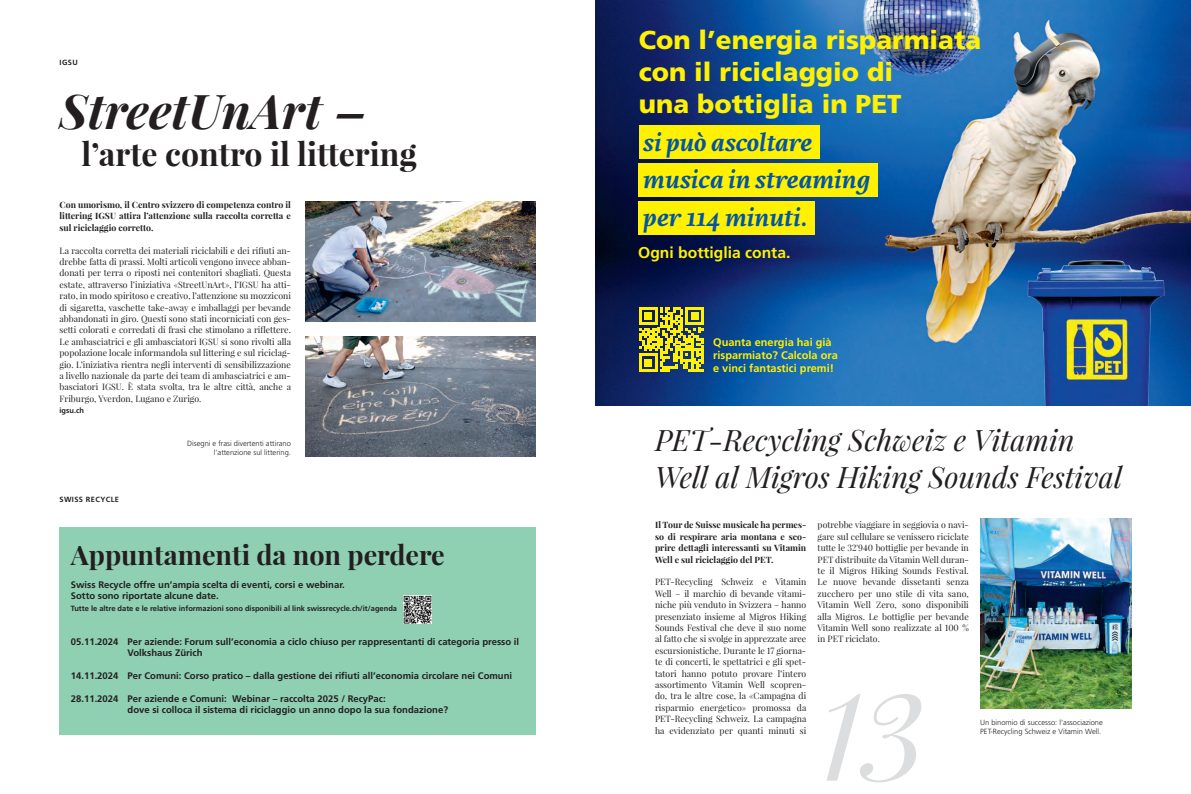
<style>
.page{position:relative;width:1191px;height:794px;background:#fff}
.page>*{position:absolute;margin:0;border:0;box-sizing:border-box;transform-origin:0 0}
.t1{font:italic 120px "Playfair Display";color:#dcdddf}
.t2{font:italic 700 48px "Playfair Display";color:#231f20}
.t3{font:700 32px "Playfair Display";color:#231f20}
.t4{font:italic 29px/37px "Playfair Display";color:#231f20}
.t5{font:700 27px "Playfair Display";color:#231f20}
.t6{font:900 25.9px/32.1px "Frutiger LT Std";color:#fff101}
.t7{font:italic 700 25.9px/37.7px "Edita";color:#0154a6}
.t8{font:700 15.7px "Frutiger LT Std";color:#fff101}
.t9{font:700 11px/13px "Frutiger LT Std";color:#fff101}
.t10{font:700 9.5px/11.4px "Frutiger LT Pro";color:#231f20}
.t11{font:8.8px/11.4px "Playfair Display";color:#231f20;text-align:justify}
.t12{font:700 8.8px/11.4px "Playfair Display";color:#231f20;text-align:justify}
.t13{font:300 7.5px/9px "Frutiger LT Pro";color:#231f20;text-align:right}
.t14{font:700 7.5px "Frutiger LT Pro";color:#231f20}
.t15{font:700 7.5px "Frutiger LT Pro";letter-spacing:.05em;color:#231f20}
</style>
<div class="page">
<img style="left:305px;top:201px;width:231px;height:121px">
<div style="left:60px;top:527px;width:476px;height:207px;background:#8fcfb2"></div>
<img style="left:403px;top:595px;width:29px;height:28px">
<img style="left:595px;top:0;width:596px;height:405px">
<div style="left:639px;top:126px;width:180px;height:33px;background:#fff101"></div>
<div style="left:639px;top:163px;width:239px;height:34px;background:#fff101"></div>
<div style="left:639px;top:201px;width:176px;height:34px;background:#fff101"></div>
<svg style="left:639px;top:307px;width:64px;height:65px;background:#a3a429"></svg>
<img style="left:927px;top:242px;width:259px;height:163px">
<img style="left:305px;top:336px;width:231px;height:120px">
<img style="left:980px;top:519px;width:151px;height:189px">
<p class="t14" style="left:60px;top:58px;width:20px">IGSU</p>
<h2 class="t2" style="left:60px;top:78px;width:309px">StreetUnArt –</h2>
<h3 class="t3" style="left:82px;top:133px;width:337px">l’arte contro il littering</h3>
<p class="t12" style="left:60px;top:199px;width:233px">Con umorismo, il Centro svizzero di competenza contro il littering IGSU attira l’attenzione sulla raccolta corretta e sul riciclaggio corretto.</p>
<p class="t11" style="left:60px;top:244px;width:233px">La raccolta corretta dei materiali riciclabili e dei rifiuti an&shy;drebbe fatta di prassi. Molti articoli vengono invece abban&shy;donati per terra o riposti nei contenitori sbagliati. Questa estate, attraverso l’iniziativa «StreetUnArt», l’IGSU ha atti&shy;rato, in modo spiritoso e creativo, l’attenzione su mozziconi di sigaretta, vaschette take-away e imballaggi per bevande abbandonati in giro. Questi sono stati incorniciati con ges&shy;setti colorati e corredati di frasi che stimolano a riflettere.<br>Le ambasciatrici e gli ambasciatori IGSU si sono rivolti alla popolazione locale informandola sul littering e sul riciclag&shy;gio. L’iniziativa rientra negli interventi di sensibilizzazione a livello nazionale da parte dei team di ambasciatrici e am&shy;basciatori IGSU. È stata svolta, tra le altre città, anche a Friburgo, Yverdon, Lugano e Zurigo.</p>
<p class="t14" style="left:60px;top:406px;width:26px">igsu.ch</p>
<p class="t15" style="left:60px;top:495px;width:61px">SWISS RECYCLE</p>
<p class="t13" style="left:187px;top:439px;width:105px">Disegni e frasi divertenti attirano l’attenzione sul littering.</p>
<h3 class="t5" style="left:71px;top:538px;width:375px">Appuntamenti da non perdere</h3>
<p class="t10" style="left:71px;top:579px;width:275px">Swiss Recycle offre un’ampia scelta di eventi, corsi e webinar.<br>Sotto sono riportate alcune date.</p>
<p class="t14" style="left:71px;top:603px;width:328px">Tutte le altre date e le relative informazioni sono disponibili al link swissrecycle.ch/it/agenda</p>
<p class="t10" style="left:128px;top:636px;width:393px;text-indent:-57px">05.11.2024 Per aziende: Forum sull’economia a ciclo chiuso per rappresentanti di categoria presso il<br>Volkshaus Zürich</p>
<p class="t10" style="left:71px;top:670px;width:443px">14.11.2024 Per Comuni: Corso pratico – dalla gestione dei rifiuti all’economia circolare nei Comuni</p>
<p class="t10" style="left:128px;top:693px;width:322px;text-indent:-57px">28.11.2024 Per aziende e Comuni: Webinar – raccolta 2025 / RecyPac:<br>dove si colloca il sistema di riciclaggio un anno dopo la sua fondazione?</p>
<h3 class="t6" style="left:639px;top:23px;width:344px">Con l’energia risparmiata con il riciclaggio di<br>una bottiglia in PET</h3>
<h3 class="t7" style="left:643px;top:124px;width:229px">si può ascoltare musica in streaming per 114 minuti.</h3>
<h3 class="t8" style="left:638px;top:243px;width:154px">Ogni bottiglia conta.</h3>
<p class="t9" style="left:713px;top:336px;width:126px">Quanta energia hai già risparmiato? Calcola ora e vinci fantastici premi!</p>
<h3 class="t4" style="left:655px;top:421px;width:468px">PET-Recycling Schweiz e Vitamin<br>Well al Migros Hiking Sounds Festival</h3>
<p class="t12" style="left:655px;top:519px;width:153px">Il Tour de Suisse musicale ha permes&shy;so di respirare aria montana e sco&shy;prire dettagli interessanti su Vitamin Well e sul riciclaggio del PET.</p>
<p class="t11" style="left:655px;top:576px;width:153px">PET-Recycling Schweiz e Vitamin Well – il marchio di bevande vitami&shy;niche più venduto in Svizzera – hanno presenziato insieme al Migros Hiking Sounds Festival che deve il suo nome al fatto che si svolge in apprezzate aree escursionistiche. Durante le 17 giorna&shy;te di concerti, le spettatrici e gli spet&shy;tatori hanno potuto provare l’intero assortimento Vitamin Well scopren&shy;do, tra le altre cose, la «Campagna di risparmio energetico» promossa da PET-Recycling Schweiz. La campagna ha evidenziato per quanti minuti si</p>
<p class="t11" style="left:817px;top:519px;width:153px">potrebbe viaggiare in seggiovia o navi&shy;gare sul cellulare se venissero riciclate tutte le 32'940 bottiglie per bevande in PET distribuite da Vitamin Well duran&shy;te il Migros Hiking Sounds Festival.<br>Le nuove bevande dissetanti senza zucchero per uno stile di vita sano, Vitamin Well Zero, sono disponibili alla Migros. Le bottiglie per bevande Vitamin Well sono realizzate al 100 % in PET riciclato.</p>
<h1 class="t1" style="left:817px;top:655px;width:108px">13</h1>
<p class="t13" style="left:980px;top:718px;width:124px;text-align:left">Un binomio di successo: l’associazione<br>PET-Recycling Schweiz e Vitamin Well.</p>
</div>
